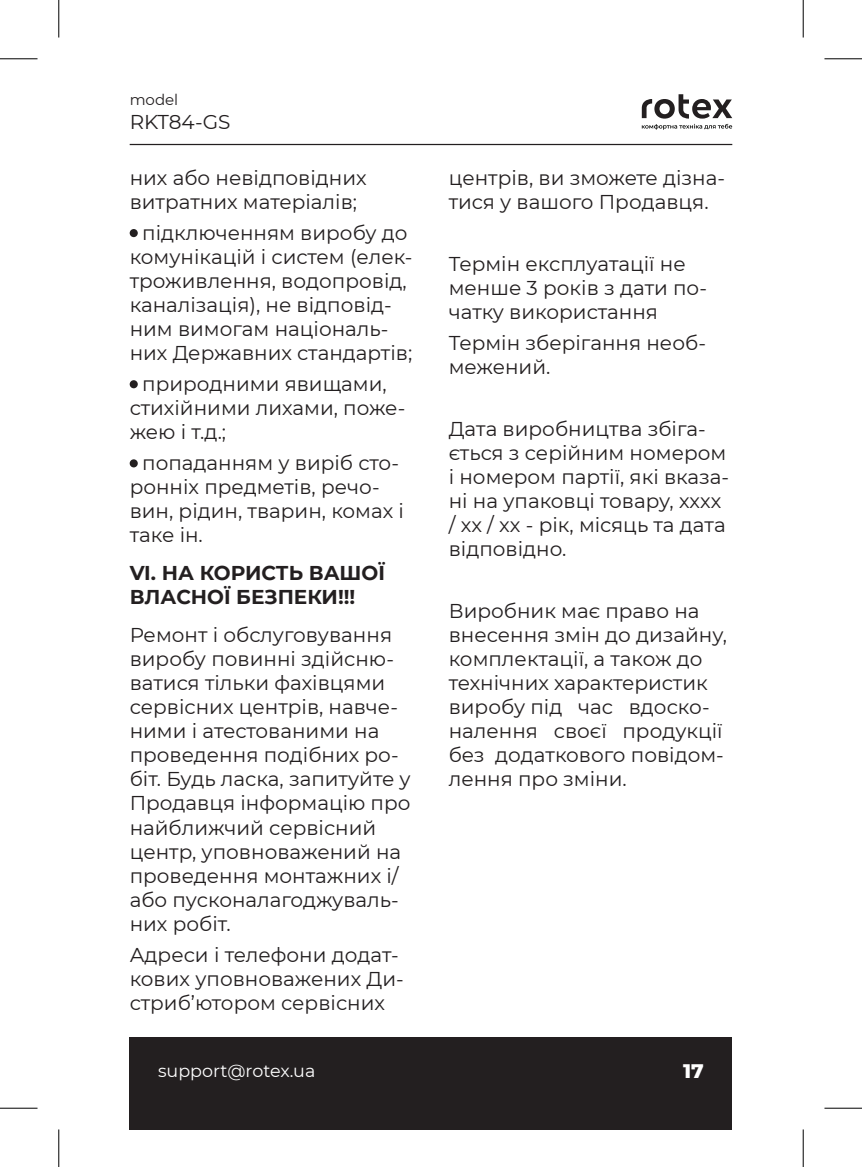
<style>
.page{position:relative;width:862px;height:1167px;background:#fff}
.page>*{position:absolute;margin:0;border:0;box-sizing:border-box;transform-origin:0 0}
.t1{font:20px/24px "Montserrat";color:#231f20}
.t2{font:700 20px/24px "Montserrat";color:#231f20}
.t3{font:800 20px "Montserrat";color:#fff}
.t4{font:17.5px "Montserrat";color:#fff}
.t5{font:15px "Montserrat";color:#231f20}
</style>
<div class="page">
<div style="left:130px;top:1037px;width:602px;height:92px;background:#231f20"></div>
<hr style="left:130px;top:144px;width:602px;height:1px;background:#231f20">
<svg style="left:642px;top:94px;width:90px;height:36px"></svg>
<div style="left:130px;top:229px;width:8px;height:8px;background:#231f20;border-radius:50%"></div>
<div style="left:130px;top:380px;width:8px;height:8px;background:#231f20;border-radius:50%"></div>
<div style="left:130px;top:459px;width:8px;height:8px;background:#231f20;border-radius:50%"></div>
<hr style="left:0;top:58px;width:38px;height:1px;background:#000">
<hr style="left:824px;top:58px;width:38px;height:1px;background:#000">
<hr style="left:0;top:1107px;width:38px;height:1px;background:#000">
<hr style="left:824px;top:1107px;width:38px;height:1px;background:#000">
<hr style="left:58px;top:0;width:1px;height:37px;background:#000">
<hr style="left:58px;top:1129px;width:1px;height:37px;background:#000">
<hr style="left:802px;top:0;width:1px;height:37px;background:#000">
<hr style="left:802px;top:1129px;width:1px;height:37px;background:#000">
<p class="t5" style="left:130px;top:90px;width:50px">model</p>
<p class="t1" style="left:130px;top:110px;width:102px">RKT84-GS</p>
<p class="t1" style="left:130px;top:165px;width:238px">них або невідповідних витратних матеріалів;</p>
<p class="t1" style="left:130px;top:220px;width:284px;text-indent:12px">підключенням виробу до комунікацій і систем (елек&shy;троживлення, водопровід, каналізація), не відповід&shy;ним вимогам національ&shy;них Державних стандартів;</p>
<p class="t1" style="left:130px;top:371px;width:277px;text-indent:12px">природними явищами, стихійними лихами, поже&shy;жею і т.д.;</p>
<p class="t1" style="left:130px;top:450px;width:276px;text-indent:12px">попаданням у виріб сто&shy;ронніх предметів, речо&shy;вин, рідин, тварин, комах і таке ін.</p>
<p class="t2" style="left:130px;top:560px;width:257px">VI. НА КОРИСТЬ ВАШОЇ<br>ВЛАСНОЇ БЕЗПЕКИ!!!</p>
<p class="t1" style="left:130px;top:622px;width:282px">Ремонт і обслуговування виробу повинні здійсню&shy;ватися тільки фахівцями сервісних центрів, навче&shy;ними і атестованими на проведення подібних ро&shy;біт. Будь ласка, запитуйте у<br>Продавця iнформацiю про найближчий сервісний центр, уповноважений на проведення монтажних і/ або пусконалагоджуваль&shy;них робіт.</p>
<p class="t1" style="left:130px;top:941px;width:275px">Адреси і телефони додат&shy;кових уповноважених Ди&shy;стриб’ютором сервісних</p>
<p class="t1" style="left:449px;top:165px;width:278px">центрів, ви зможете дізна&shy;тися у вашого Продавця.</p>
<p class="t1" style="left:449px;top:251px;width:260px">Термін експлуатації не менше 3 років з дати по&shy;чатку використання</p>
<p class="t1" style="left:449px;top:330px;width:259px">Термін зберігання необ&shy;межений.</p>
<p class="t1" style="left:449px;top:416px;width:282px">Дата виробництва збіга&shy;ється з серійним номером і номером партії, які вказа&shy;ні на упаковці товару, хххх / xx / xx - рік, місяць та дата відповідно.</p>
<p class="t1" style="left:449px;top:598px;width:280px">Виробник має право на внесення змін до дизайну, комплектації, а також до технічних характеристик виробу під час вдоско&shy;налення своєї продукції без додаткового повідом&shy;лення про зміни.</p>
<p class="t4" style="left:158px;top:1058px;width:159px">support@rotex.ua</p>
<p class="t3" style="left:683px;top:1056px;width:22px">17</p>
</div>
